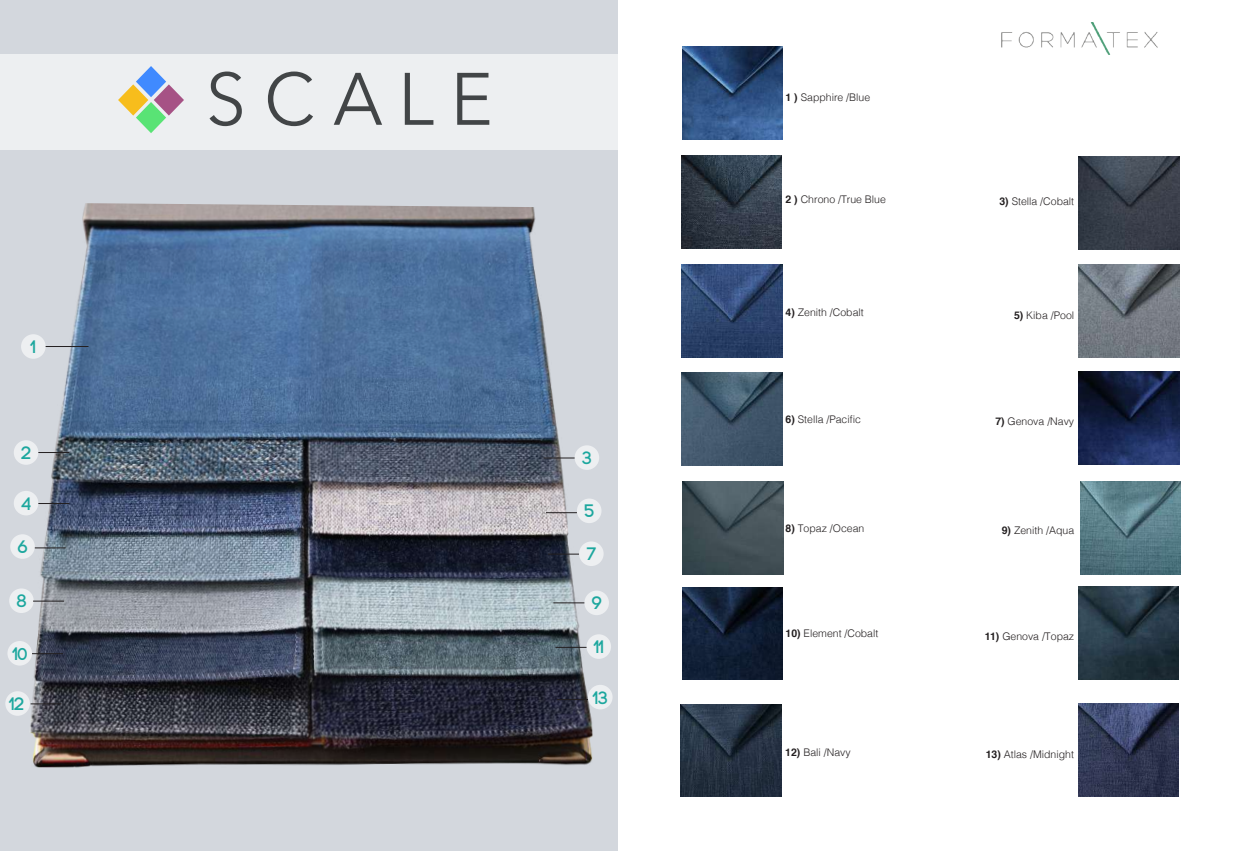
<style>
.page{position:relative;width:1234px;height:851px;background:#fff}
.page>*{position:absolute;margin:0;border:0;box-sizing:border-box;transform-origin:0 0}
.t1{font:73.35px "Avenir Next";color:#424547}
.t2{font:68.85px "Avenir Next";color:#424547}
.t3{font:700 18px "Code";color:#1ca79e}
.t4{font:300 10.5px "Helvetica";color:#231f20}
.s1{font-weight:700}
</style>
<div class="page">
<img style="left:1001px;top:22px;width:155px;height:32px">
<div style="left:0;top:0;width:617px;height:850px;background:#d3d7dd"></div>
<img style="left:19px;top:203px;width:594px;height:565px">
<img style="left:682px;top:47px;width:100px;height:93px">
<img style="left:681px;top:155px;width:100px;height:93px">
<img style="left:681px;top:264px;width:101px;height:93px">
<img style="left:681px;top:372px;width:101px;height:93px">
<img style="left:682px;top:481px;width:101px;height:93px">
<img style="left:682px;top:587px;width:100px;height:92px">
<img style="left:680px;top:704px;width:101px;height:92px">
<img style="left:1078px;top:156px;width:100px;height:93px">
<img style="left:1078px;top:264px;width:100px;height:93px">
<img style="left:1078px;top:371px;width:100px;height:93px">
<img style="left:1080px;top:481px;width:100px;height:93px">
<img style="left:1078px;top:586px;width:100px;height:93px">
<img style="left:1078px;top:703px;width:100px;height:93px">
<div style="left:21px;top:334px;width:25px;height:25px;background:#edeff1;border-radius:50%"></div>
<hr style="left:46px;top:346px;width:42px;height:1px;background:#231f20">
<div style="left:14px;top:440px;width:24px;height:24px;background:#edeff1;border-radius:50%"></div>
<hr style="left:38px;top:452px;width:31px;height:1px;background:#231f20">
<div style="left:14px;top:491px;width:24px;height:24px;background:#edeff1;border-radius:50%"></div>
<hr style="left:38px;top:503px;width:31px;height:1px;background:#231f20">
<div style="left:10px;top:534px;width:25px;height:24px;background:#edeff1;border-radius:50%"></div>
<hr style="left:35px;top:547px;width:31px;height:1px;background:#231f20">
<div style="left:9px;top:588px;width:25px;height:25px;background:#edeff1;border-radius:50%"></div>
<hr style="left:33px;top:600px;width:31px;height:1px;background:#231f20">
<div style="left:7px;top:641px;width:25px;height:24px;background:#edeff1;border-radius:50%"></div>
<hr style="left:32px;top:653px;width:31px;height:1px;background:#231f20">
<div style="left:5px;top:691px;width:25px;height:24px;background:#edeff1;border-radius:50%"></div>
<hr style="left:31px;top:703px;width:31px;height:1px;background:#231f20">
<div style="left:588px;top:684px;width:24px;height:25px;background:#edeff1;border-radius:50%"></div>
<hr style="left:557px;top:699px;width:31px;height:1px;background:#231f20">
<div style="left:586px;top:634px;width:25px;height:24px;background:#edeff1;border-radius:50%"></div>
<hr style="left:555px;top:647px;width:31px;height:1px;background:#231f20">
<div style="left:584px;top:590px;width:25px;height:25px;background:#edeff1;border-radius:50%"></div>
<hr style="left:553px;top:602px;width:31px;height:1px;background:#231f20">
<div style="left:579px;top:541px;width:24px;height:25px;background:#edeff1;border-radius:50%"></div>
<hr style="left:548px;top:553px;width:31px;height:1px;background:#231f20">
<div style="left:577px;top:498px;width:24px;height:25px;background:#edeff1;border-radius:50%"></div>
<hr style="left:546px;top:512px;width:31px;height:1px;background:#231f20">
<div style="left:574px;top:445px;width:25px;height:25px;background:#edeff1;border-radius:50%"></div>
<hr style="left:543px;top:457px;width:31px;height:1px;background:#231f20">
<div style="left:0;top:54px;width:617px;height:96px;background:#edeff1"></div>
<svg style="left:118px;top:66px;width:66px;height:67px"></svg>
<h3 class="t3" style="left:31px;top:338px;width:6px">1</h3>
<h3 class="t3" style="left:22px;top:444px;width:11px">2</h3>
<h3 class="t3" style="left:22px;top:494px;width:11px">4</h3>
<h3 class="t3" style="left:18px;top:537px;width:11px">6</h3>
<h2 class="t2" style="left:227px;top:38px;width:279px">S C A L E</h2>
<h1 class="t1" style="left:206px;top:37px;width:288px">S C A L E</h1>
<h3 class="t3" style="left:582px;top:449px;width:11px">3</h3>
<h3 class="t3" style="left:584px;top:502px;width:11px">5</h3>
<h3 class="t3" style="left:587px;top:545px;width:11px">7</h3>
<h3 class="t3" style="left:17px;top:592px;width:11px">8</h3>
<h3 class="t3" style="left:13px;top:644px;width:16px">10</h3>
<h3 class="t3" style="left:10px;top:694px;width:16px">12</h3>
<h3 class="t3" style="left:593px;top:688px;width:16px">13</h3>
<h3 class="t3" style="left:592px;top:594px;width:11px">9</h3>
<h3 class="t3" style="left:594px;top:637px;width:11px">11</h3>
<p class="t4" style="left:785px;top:88px;width:86px"><span class="s1">1 )</span> Sapphire /Blue</p>
<p class="t4" style="left:785px;top:190px;width:102px"><span class="s1">2 )</span> Chrono /True Blue</p>
<p class="t4" style="left:999px;top:192px;width:76px"><span class="s1">3)</span> Stella /Cobalt</p>
<p class="t4" style="left:785px;top:304px;width:80px"><span class="s1">4)</span> Zenith /Cobalt</p>
<p class="t4" style="left:1013px;top:306px;width:62px"><span class="s1">5)</span> Kiba /Pool</p>
<p class="t4" style="left:785px;top:410px;width:77px"><span class="s1">6)</span> Stella /Pacific</p>
<p class="t4" style="left:995px;top:412px;width:80px"><span class="s1">7)</span> Genova /Navy</p>
<p class="t4" style="left:785px;top:519px;width:80px"><span class="s1">8)</span> Topaz /Ocean</p>
<p class="t4" style="left:1001px;top:521px;width:74px"><span class="s1">9)</span> Zenith /Aqua</p>
<p class="t4" style="left:785px;top:624px;width:94px"><span class="s1">10)</span> Element /Cobalt</p>
<p class="t4" style="left:984px;top:626px;width:91px"><span class="s1">11)</span> Genova /Topaz</p>
<p class="t4" style="left:785px;top:743px;width:67px"><span class="s1">12)</span> Bali /Navy</p>
<p class="t4" style="left:985px;top:745px;width:90px"><span class="s1">13)</span> Atlas /Midnight</p>
</div>
